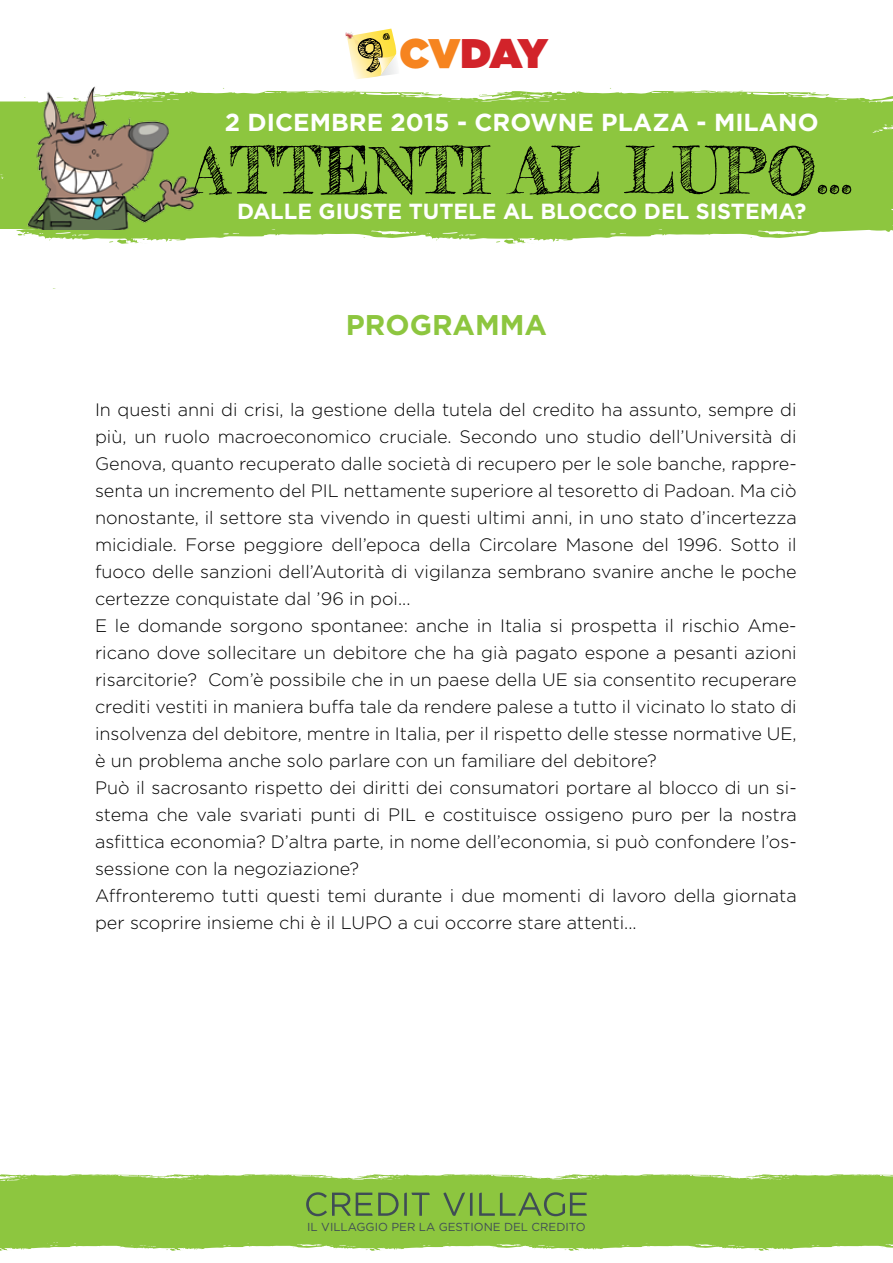
<style>
.page{position:relative;width:893px;height:1263px;background:#fff}
.page>*{position:absolute;margin:0;border:0;box-sizing:border-box;transform-origin:0 0}
.t1{font:64.2px "Frederickathe Great";color:#000}
.t2{font:900 41.4px "Gotham";letter-spacing:-.03em;color:#d2232a}
.t3{font:700 28.5px "Gotham";color:#8dc63f}
.t4{font:700 24.6px "Gotham";color:#fff}
.t5{font:700 21.9px "Gotham";color:#fff}
.t6{font:300 18px/27px "Gotham";color:#000}
.t7{font:11.55px "Gotham";color:#3f4d55}
.s1{color:#f6841f}
</style>
<div class="page">
<svg style="left:208px;top:88px;width:141px;height:13px;fill:#8dc63f"></svg>
<svg style="left:349px;top:88px;width:544px;height:13px"></svg>
<svg style="left:0;top:101px;width:893px;height:188px;fill:#8dc63f"></svg>
<img style="left:2px;top:87px;width:206px;height:143px">
<svg style="left:0;top:1173px;width:893px;height:78px"></svg>
<svg style="left:345px;top:29px;width:52px;height:50px"></svg>
<h2 class="t2" style="left:399px;top:24px;width:150px"><span class="s1">CV</span>day</h2>
<h3 class="t4" style="left:225px;top:106px;width:595px">2 DICEMBRE 2015 - CROWNE PLAZA - MILANO</h3>
<h1 class="t1" style="left:191px;top:131px;width:663px">ATTENTI AL LUPO...</h1>
<p class="t5" style="left:237px;top:197px;width:571px">DALLE GIUSTE TUTELE AL BLOCCO DEL SISTEMA?</p>
<h3 class="t3" style="left:346px;top:306px;width:24px">PROGRAMMA</h3>
<p class="t6" style="left:95px;top:395px;width:703px">In questi anni di crisi, la gestione della tutela del credito ha assunto, sempre di più, un ruolo macroeconomico cruciale. Secondo uno studio dell’Università di Genova, quanto recuperato dalle società di recupero per le sole banche, rappre&shy;senta un incremento del PIL nettamente superiore al tesoretto di Padoan. Ma ciò nonostante, il settore sta vivendo in questi ultimi anni, in uno stato d’incertezza micidiale. Forse peggiore dell’epoca della Circolare Masone del 1996. Sotto il fuoco delle sanzioni dell’Autorità di vigilanza sembrano svanire anche le poche certezze conquistate dal ’96 in poi...<br>E le domande sorgono spontanee: anche in Italia si prospetta il rischio Ame&shy;ricano dove sollecitare un debitore che ha già pagato espone a pesanti azioni risarcitorie? Com’è possibile che in un paese della UE sia consentito recuperare crediti vestiti in maniera buffa tale da rendere palese a tutto il vicinato lo stato di insolvenza del debitore, mentre in Italia, per il rispetto delle stesse normative UE, è un problema anche solo parlare con un familiare del debitore?<br>Può il sacrosanto rispetto dei diritti dei consumatori portare al blocco di un si&shy;stema che vale svariati punti di PIL e costituisce ossigeno puro per la nostra asfittica economia? D’altra parte, in nome dell’economia, si può confondere l’os&shy;sessione con la negoziazione?<br>Affronteremo tutti questi temi durante i due momenti di lavoro della giornata per scoprire insieme chi è il LUPO a cui occorre stare attenti...</p>
<p class="t7" style="left:307px;top:1220px;width:280px">IL VILLAGGIO PER LA GESTIONE DEL CREDITO</p>
</div>
